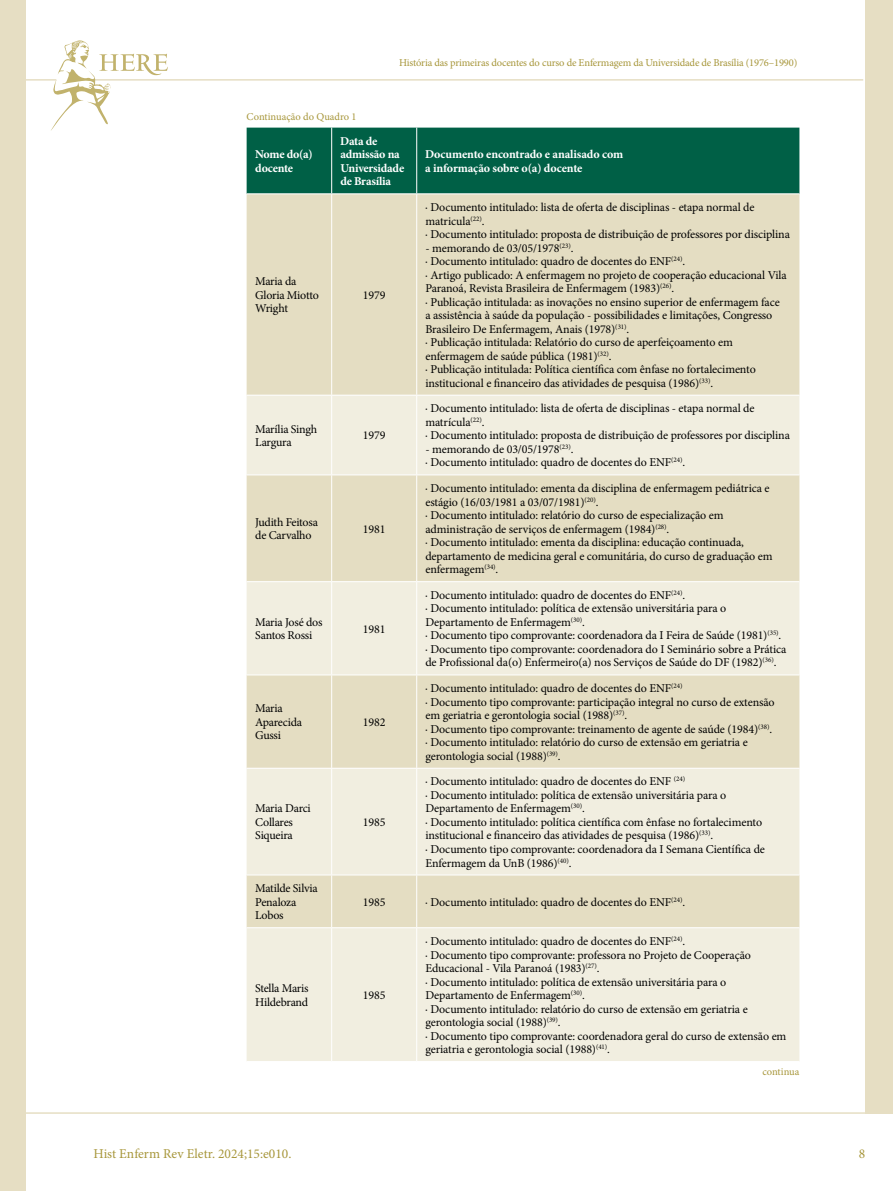
<style>
.page{position:relative;width:893px;height:1191px;background:#fff}
.page>*{position:absolute;margin:0;border:0;box-sizing:border-box;transform-origin:0 0}
.t1{font:13.5px "Minion Pro";color:#a7963a}
.t2{font:12px/13.5px "Minion Pro";letter-spacing:-.01em;color:#000}
.t3{font:700 12px/13.5px "Minion Pro";letter-spacing:-.015em;color:#fff}
.t4{font:10.5px "Minion Pro";letter-spacing:-.015em;color:#a7963a}
</style>
<div class="page">
<hr style="left:0;top:1112px;width:893px;height:1px;background:#e6dec3">
<hr style="left:0;top:79px;width:863px;height:2px;background:#e6dec3">
<div style="left:865px;top:0;width:28px;height:1113px;background:#e6dec3"></div>
<div style="left:0;top:0;width:26px;height:1191px;background:#e6dec3"></div>
<svg style="left:50px;top:40px;width:118px;height:91px"></svg>
<div style="left:246px;top:127px;width:553px;height:67px;background:#006046"></div>
<div style="left:247px;top:194px;width:552px;height:201px;background:#e4ddc2"></div>
<svg style="left:247px;top:396px;width:552px;height:665px;background:#ece7d4"></svg>
<hr style="left:331px;top:194px;width:1px;height:201px;background:#fff">
<hr style="left:416px;top:194px;width:1px;height:201px;background:#fff">
<hr style="left:331px;top:395px;width:1px;height:79px;background:#fff">
<hr style="left:416px;top:395px;width:1px;height:79px;background:#fff">
<hr style="left:247px;top:474px;width:85px;height:1px;background:#fff">
<hr style="left:332px;top:474px;width:85px;height:1px;background:#fff">
<hr style="left:331px;top:475px;width:1px;height:106px;background:#fff">
<hr style="left:417px;top:474px;width:382px;height:1px;background:#fff">
<hr style="left:416px;top:475px;width:1px;height:106px;background:#fff">
<hr style="left:247px;top:581px;width:85px;height:1px;background:#fff">
<hr style="left:332px;top:581px;width:85px;height:1px;background:#fff">
<hr style="left:331px;top:582px;width:1px;height:92px;background:#fff">
<hr style="left:417px;top:581px;width:382px;height:1px;background:#fff">
<hr style="left:416px;top:582px;width:1px;height:92px;background:#fff">
<hr style="left:247px;top:674px;width:85px;height:1px;background:#fff">
<hr style="left:332px;top:674px;width:85px;height:1px;background:#fff">
<hr style="left:331px;top:675px;width:1px;height:93px;background:#fff">
<hr style="left:417px;top:674px;width:382px;height:1px;background:#fff">
<hr style="left:416px;top:675px;width:1px;height:93px;background:#fff">
<hr style="left:247px;top:768px;width:85px;height:1px;background:#fff">
<hr style="left:332px;top:768px;width:85px;height:1px;background:#fff">
<hr style="left:331px;top:768px;width:1px;height:106px;background:#fff">
<hr style="left:417px;top:768px;width:382px;height:1px;background:#fff">
<hr style="left:416px;top:768px;width:1px;height:106px;background:#fff">
<hr style="left:247px;top:874px;width:85px;height:1px;background:#fff">
<hr style="left:332px;top:874px;width:85px;height:1px;background:#fff">
<hr style="left:331px;top:875px;width:1px;height:52px;background:#fff">
<hr style="left:417px;top:874px;width:382px;height:1px;background:#fff">
<hr style="left:416px;top:875px;width:1px;height:52px;background:#fff">
<hr style="left:247px;top:927px;width:85px;height:1px;background:#fff">
<hr style="left:332px;top:927px;width:85px;height:1px;background:#fff">
<hr style="left:331px;top:928px;width:1px;height:133px;background:#fff">
<hr style="left:417px;top:927px;width:382px;height:1px;background:#fff">
<hr style="left:416px;top:928px;width:1px;height:133px;background:#fff">
<hr style="left:331px;top:128px;width:1px;height:65px;background:#fff">
<hr style="left:416px;top:128px;width:1px;height:65px;background:#fff">
<hr style="left:247px;top:193px;width:85px;height:1px;background:#fff">
<hr style="left:332px;top:193px;width:85px;height:1px;background:#fff">
<hr style="left:417px;top:193px;width:382px;height:1px;background:#fff">
<p class="t4" style="left:247px;top:109px;width:111px">Continuação do Quadro 1</p>
<p class="t4" style="left:399px;top:56px;width:400px">História das primeiras docentes do curso de Enfermagem da Universidade de Brasília (1976–1990)</p>
<p class="t3" style="left:255px;top:148px;width:59px">Nome do(a) docente</p>
<p class="t3" style="left:340px;top:134px;width:66px">Data de admissão na<br>Universidade de Brasília</p>
<p class="t2" style="left:255px;top:275px;width:65px">Maria da<br>Gloria Miotto<br>Wright</p>
<p class="t2" style="left:363px;top:288px;width:25px">1979</p>
<p class="t2" style="left:255px;top:422px;width:64px">Marília Singh<br>Largura</p>
<p class="t2" style="left:363px;top:429px;width:25px">1979</p>
<p class="t2" style="left:255px;top:515px;width:64px">Judith Feitosa de Carvalho</p>
<p class="t2" style="left:363px;top:522px;width:25px">1981</p>
<p class="t2" style="left:255px;top:615px;width:69px">Maria José dos<br>Santos Rossi</p>
<p class="t2" style="left:363px;top:622px;width:25px">1981</p>
<p class="t2" style="left:255px;top:702px;width:48px">Maria<br>Aparecida<br>Gussi</p>
<p class="t2" style="left:255px;top:802px;width:57px">Maria Darci<br>Collares<br>Siqueira</p>
<p class="t2" style="left:363px;top:715px;width:25px">1982</p>
<p class="t2" style="left:363px;top:815px;width:25px">1985</p>
<p class="t3" style="left:425px;top:148px;width:199px">Documento encontrado e analisado com a informação sobre o(a) docente</p>
<p class="t2" style="left:425px;top:201px;width:366px">· Documento intitulado: lista de oferta de disciplinas - etapa normal de matricula<sup>(22)</sup>.<br>· Documento intitulado: proposta de distribuição de professores por disciplina</p>
<p class="t2" style="left:425px;top:241px;width:363px">- memorando de 03/05/1978<sup>(23)</sup>.<br>· Documento intitulado: quadro de docentes do ENF<sup>(24)</sup>.<br>· Artigo publicado: A enfermagem no projeto de cooperação educacional Vila Paranoá, Revista Brasileira de Enfermagem (1983)<sup>(26)</sup>.<br>· Publicação intitulada: as inovações no ensino superior de enfermagem face a assistência à saúde da população - possibilidades e limitações, Congresso Brasileiro De Enfermagem, Anais (1978)<sup>(31)</sup>.<br>· Publicação intitulada: Relatório do curso de aperfeiçoamento em enfermagem de saúde pública (1981)<sup>(32)</sup>.<br>· Publicação intitulada: Política científica com ênfase no fortalecimento institucional e financeiro das atividades de pesquisa (1986)<sup>(33)</sup>.</p>
<p class="t2" style="left:425px;top:402px;width:366px">· Documento intitulado: lista de oferta de disciplinas - etapa normal de matrícula<sup>(22)</sup>.<br>· Documento intitulado: proposta de distribuição de professores por disciplina</p>
<p class="t2" style="left:425px;top:442px;width:261px">- memorando de 03/05/1978<sup>(23)</sup>.<br>· Documento intitulado: quadro de docentes do ENF<sup>(24)</sup>.</p>
<p class="t2" style="left:425px;top:481px;width:349px">· Documento intitulado: ementa da disciplina de enfermagem pediátrica e estágio (16/03/1981 a 03/07/1981)<sup>(20)</sup>.<br>· Documento intitulado: relatório do curso de especialização em administração de serviços de enfermagem (1984)<sup>(28)</sup>.<br>· Documento intitulado: ementa da disciplina: educação continuada, departamento de medicina geral e comunitária, do curso de graduação em enfermagem<sup>(34)</sup>.</p>
<p class="t2" style="left:425px;top:588px;width:363px">· Documento intitulado: quadro de docentes do ENF<sup>(24)</sup>.<br>· Documento intitulado: política de extensão universitária para o Departamento de Enfermagem<sup>(30)</sup>.<br>· Documento tipo comprovante: coordenadora da I Feira de Saúde (1981)<sup>(35)</sup>. · Documento tipo comprovante: coordenadora do I Seminário sobre a Prática de Profissional da(o) Enfermeiro(a) nos Serviços de Saúde do DF (1982)<sup>(36)</sup>.</p>
<p class="t2" style="left:425px;top:681px;width:351px">· Documento intitulado: quadro de docentes do ENF<sup>(24)<br></sup>· Documento tipo comprovante: participação integral no curso de extensão em geriatria e gerontologia social (1988)<sup>(37)</sup>.<br>· Documento tipo comprovante: treinamento de agente de saúde (1984)<sup>(38)</sup>. · Documento intitulado: relatório do curso de extensão em geriatria e gerontologia social (1988)<sup>(39)</sup>.</p>
<p class="t2" style="left:425px;top:775px;width:341px">· Documento intitulado: quadro de docentes do ENF <sup>(24)<br></sup>· Documento intitulado: política de extensão universitária para o Departamento de Enfermagem<sup>(30)</sup>.<br>· Documento intitulado: política científica com ênfase no fortalecimento institucional e financeiro das atividades de pesquisa (1986)<sup>(33)</sup>.<br>· Documento tipo comprovante: coordenadora da I Semana Científica de Enfermagem da UnB (1986)<sup>(40)</sup>.</p>
<p class="t2" style="left:255px;top:881px;width:64px">Matilde Silvia<br>Penaloza<br>Lobos</p>
<p class="t2" style="left:363px;top:895px;width:25px">1985</p>
<p class="t2" style="left:425px;top:895px;width:261px">· Documento intitulado: quadro de docentes do ENF<sup>(24)</sup>.</p>
<p class="t2" style="left:255px;top:981px;width:55px">Stella Maris<br>Hildebrand</p>
<p class="t2" style="left:363px;top:988px;width:25px">1985</p>
<p class="t2" style="left:425px;top:934px;width:363px">· Documento intitulado: quadro de docentes do ENF<sup>(24)</sup>.<br>· Documento tipo comprovante: professora no Projeto de Cooperação Educacional - Vila Paranoá (1983)<sup>(27)</sup>.<br>· Documento intitulado: política de extensão universitária para o Departamento de Enfermagem<sup>(30)</sup>.<br>· Documento intitulado: relatório do curso de extensão em geriatria e gerontologia social (1988)<sup>(39)</sup>.<br>· Documento tipo comprovante: coordenadora geral do curso de extensão em geriatria e gerontologia social (1988)<sup>(41)</sup>.</p>
<p class="t4" style="left:762px;top:1065px;width:39px">continua</p>
<p class="t1" style="left:94px;top:1144px;width:199px">Hist Enferm Rev Eletr. 2024;15:e010.</p>
<p class="t1" style="left:859px;top:1144px;width:8px">8</p>
</div>
